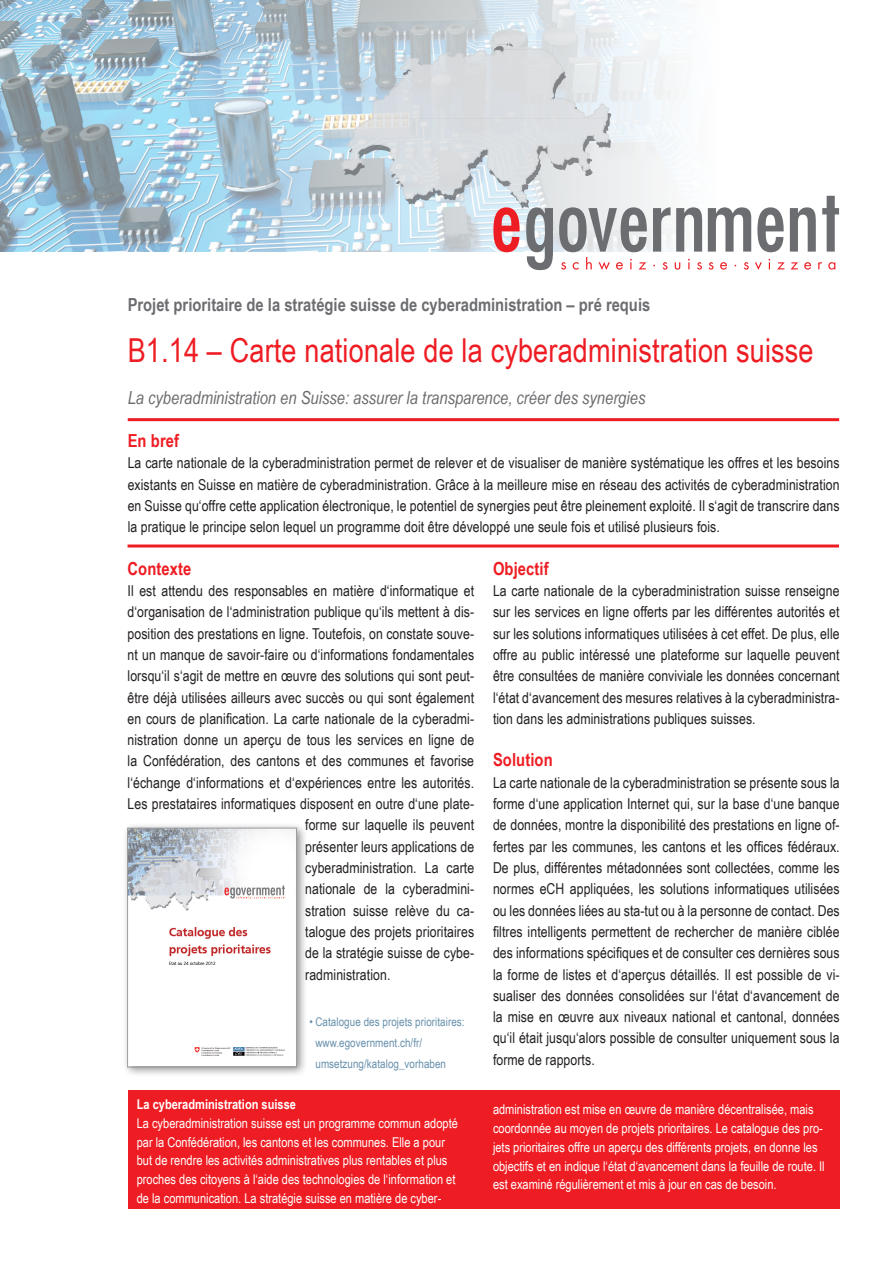
<style>
.page{position:relative;width:893px;height:1263px;background:#fff}
.page>*{position:absolute;margin:0;border:0;box-sizing:border-box;transform-origin:0 0}
.t1{font:33px "Arial Narrow";letter-spacing:.005em;color:#ee1d23}
.t2{font:italic 18px "Arial Narrow";color:#6c6d70}
.t3{font:700 18px "Arial Narrow";color:#6c6d70}
.Überschrift_Faktenbl{font:700 18px "Arial Narrow";letter-spacing:.005em;color:#ee1d23}
.Lauftext_10{font:15px/21.3px "Arial Narrow";letter-spacing:.005em;color:#231f20;text-align:justify}
.t4{font:13.5px/18.8px "Arial Narrow";color:#fff}
.t5{font:700 13.5px "Arial Narrow";color:#fff}
.t6{font:12px/21px "Arial Narrow";letter-spacing:.005em;color:#6690ac}
</style>
<div class="page">
<img style="left:0;top:0;width:835px;height:252px">
<svg style="left:653px;top:207px;width:17px;height:45px"></svg>
<svg style="left:676px;top:207px;width:26px;height:45px"></svg>
<svg style="left:708px;top:207px;width:43px;height:45px"></svg>
<svg style="left:757px;top:207px;width:27px;height:45px"></svg>
<svg style="left:790px;top:207px;width:26px;height:45px"></svg>
<svg style="left:822px;top:196px;width:17px;height:56px"></svg>
<svg style="left:340px;top:35px;width:307px;height:235px;background:#d4d8dc"></svg>
<svg style="left:663px;top:262px;width:4px;height:8px"></svg>
<svg style="left:675px;top:262px;width:5px;height:8px"></svg>
<svg style="left:688px;top:259px;width:2px;height:10px"></svg>
<svg style="left:697px;top:262px;width:5px;height:8px"></svg>
<svg style="left:709px;top:262px;width:4px;height:8px"></svg>
<svg style="left:720px;top:262px;width:7px;height:8px"></svg>
<svg style="left:744px;top:262px;width:5px;height:8px"></svg>
<svg style="left:755px;top:262px;width:7px;height:8px"></svg>
<svg style="left:768px;top:259px;width:2px;height:10px"></svg>
<svg style="left:777px;top:262px;width:21px;height:7px"></svg>
<svg style="left:804px;top:262px;width:7px;height:8px"></svg>
<svg style="left:818px;top:262px;width:4px;height:7px"></svg>
<svg style="left:828px;top:262px;width:7px;height:8px"></svg>
<div style="left:122px;top:823px;width:186px;height:255px;background:#231f20;opacity:.5"></div>
<img style="left:129px;top:830px;width:166px;height:235px">
<div style="left:127px;top:828px;width:170px;height:239px;border:1px solid #9b9da0"></div>
<hr style="left:128px;top:418px;width:711px;height:3px;background:#ee1d23">
<hr style="left:128px;top:544px;width:711px;height:3px;background:#ee1d23">
<div style="left:128px;top:1091px;width:712px;height:118px;background:#ee1d23"></div>
<p class="t3" style="left:128px;top:291px;width:524px">Projet prioritaire de la stratégie suisse de cyberadministration – pré requis</p>
<p class="t1" style="left:128px;top:326px;width:687px">B1.14 – Carte nationale de la cyberadministration suisse</p>
<p class="t2" style="left:128px;top:385px;width:519px">La cyberadministration en Suisse: assurer la transparence, créer des synergies</p>
<p class="Überschrift_Faktenbl" style="left:128px;top:427px;width:53px">En bref</p>
<p class="Lauftext_10" style="left:128px;top:452px;width:713px">La carte nationale de la cyberadministration permet de relever et de visualiser de manière systématique les offres et les besoins existants en Suisse en matière de cyberadministration. Grâce à la meilleure mise en réseau des activités de cyberadministration en Suisse qu‘offre cette application électronique, le potentiel de synergies peut être pleinement exploité. Il s‘agit de transcrire dans la pratique le principe selon lequel un programme doit être développé une seule fois et utilisé plusieurs fois.</p>
<p class="Überschrift_Faktenbl" style="left:128px;top:555px;width:65px">Contexte</p>
<p class="Lauftext_10" style="left:128px;top:580px;width:348px">Il est attendu des responsables en matière d‘informatique et</p>
<p class="Lauftext_10" style="left:128px;top:601px;width:348px">d‘organisation de l‘administration publique qu‘ils mettent à dis-</p>
<p class="Lauftext_10" style="left:128px;top:622px;width:348px">position des prestations en ligne. Toutefois, on constate souve-</p>
<p class="Lauftext_10" style="left:128px;top:643px;width:348px">nt un manque de savoir-faire ou d‘informations fondamentales</p>
<p class="Lauftext_10" style="left:128px;top:665px;width:348px">lorsqu‘il s‘agit de mettre en œuvre des solutions qui sont peut-</p>
<p class="Lauftext_10" style="left:128px;top:686px;width:348px">être déjà utilisées ailleurs avec succès ou qui sont également</p>
<p class="Lauftext_10" style="left:128px;top:707px;width:348px">en cours de planification. La carte nationale de la cyberadmi-</p>
<p class="Lauftext_10" style="left:128px;top:729px;width:348px">nistration donne un aperçu de tous les services en ligne de</p>
<p class="Lauftext_10" style="left:128px;top:750px;width:348px">la Confédération, des cantons et des communes et favorise</p>
<p class="Lauftext_10" style="left:128px;top:771px;width:348px">l‘échange d‘informations et d‘expériences entre les autorités.</p>
<p class="Lauftext_10" style="left:128px;top:793px;width:348px">Les prestataires informatiques disposent en outre d‘une plate-</p>
<p class="Lauftext_10" style="left:305px;top:814px;width:170px">forme sur laquelle ils peuvent</p>
<p class="Lauftext_10" style="left:305px;top:835px;width:170px">présenter leurs applications de</p>
<p class="Lauftext_10" style="left:305px;top:856px;width:170px">cyberadministration. La carte</p>
<p class="Lauftext_10" style="left:305px;top:878px;width:170px">nationale de la cyberadmini-</p>
<p class="Lauftext_10" style="left:305px;top:899px;width:170px">stration suisse relève du ca-</p>
<p class="Lauftext_10" style="left:305px;top:920px;width:170px">talogue des projets prioritaires</p>
<p class="Lauftext_10" style="left:305px;top:942px;width:170px">de la stratégie suisse de cybe-</p>
<p class="Lauftext_10" style="left:305px;top:963px;width:87px">radministration.</p>
<p class="t6" style="left:309px;top:1010px;width:157px">• Catalogue des projets prioritaires:</p>
<p class="t6" style="left:315px;top:1031px;width:132px">www.egovernment.ch/fr/ umsetzung/katalog_vorhaben</p>
<p class="t5" style="left:137px;top:1094px;width:161px">La cyberadministration suisse</p>
<p class="t4" style="left:137px;top:1113px;width:323px">La cyberadministration suisse est un programme commun adopté par la Confédération, les cantons et les communes. Elle a pour but de rendre les activités administratives plus rentables et plus proches des citoyens à l‘aide des technologies de l‘information et de la communication. La stratégie suisse en matière de cyber-</p>
<p class="Überschrift_Faktenbl" style="left:493px;top:555px;width:57px">Objectif</p>
<p class="Lauftext_10" style="left:493px;top:580px;width:348px">La carte nationale de la cyberadministration suisse renseigne sur les services en ligne offerts par les différentes autorités et sur les solutions informatiques utilisées à cet effet. De plus, elle offre au public intéressé une plateforme sur laquelle peuvent être consultées de manière conviviale les données concernant l‘état d‘avancement des mesures relatives à la cyberadministra&shy;tion dans les administrations publiques suisses.</p>
<p class="Überschrift_Faktenbl" style="left:493px;top:746px;width:61px">Solution</p>
<p class="Lauftext_10" style="left:493px;top:771px;width:348px">La carte nationale de la cyberadministration se présente sous la forme d‘une application Internet qui, sur la base d‘une banque de données, montre la disponibilité des prestations en ligne of&shy;fertes par les communes, les cantons et les offices fédéraux.<br>De plus, différentes métadonnées sont collectées, comme les normes eCH appliquées, les solutions informatiques utilisées ou les données liées au sta-tut ou à la personne de contact. Des filtres intelligents permettent de rechercher de manière ciblée des informations spécifiques et de consulter ces dernières sous la forme de listes et d‘aperçus détaillés. Il est possible de vi&shy;sualiser des données consolidées sur l‘état d‘avancement de la mise en œuvre aux niveaux national et cantonal, données qu‘il était jusqu‘alors possible de consulter uniquement sous la forme de rapports.</p>
<p class="t4" style="left:493px;top:1100px;width:333px">administration est mise en œuvre de manière décentralisée, mais coordonnée au moyen de projets prioritaires. Le catalogue des pro&shy;jets prioritaires offre un aperçu des différents projets, en donne les objectifs et en indique l‘état d‘avancement dans la feuille de route. Il est examiné régulièrement et mis à jour en cas de besoin.</p>
</div>
